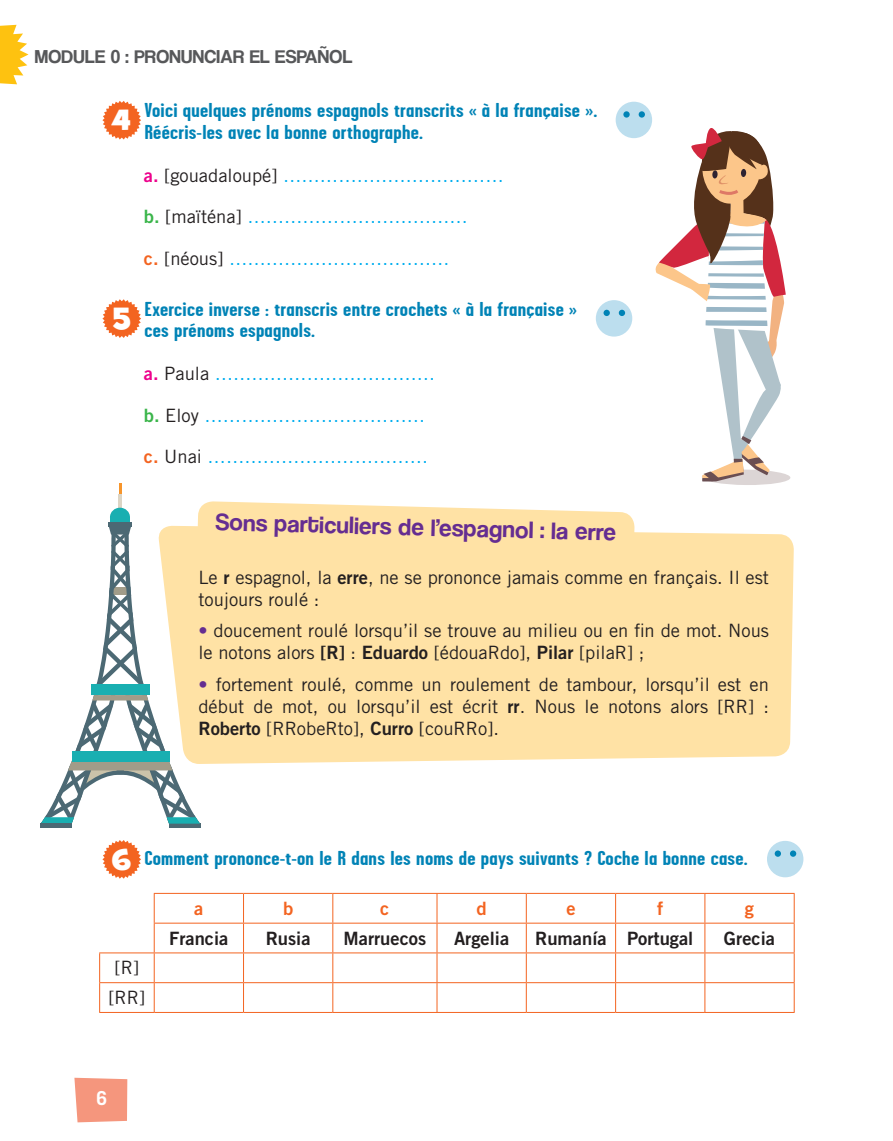
<style>
.page{position:relative;width:893px;height:1141px;background:#fff}
.page>*{position:absolute;margin:0;border:0;box-sizing:border-box;transform-origin:0 0}
.t1{font:24.5px "Coolvetica Rg";color:#652d91}
.t2{font:700 20.12px/21.9px "Garage Gothic";letter-spacing:.01em;color:#0083b6;scale:1.2 1}
.t3{font:19.25px "Coolvetica Rg";letter-spacing:.02em;color:#57585a}
.t4{font:700 19.25px "Trade Gothic LT Std";color:#fff}
.t5{font:18.38px/21.9px "Trade Gothic LT Std";color:#231f20}
.t6{font:18.38px "Trade Gothic LT Std";color:#00aeef}
.t7{font:18.38px "Trade Gothic LT Std Bd 2";color:#231f20}
.t8{font:18.38px "Trade Gothic LT Std Bd 2";color:#f36421}
.s1{font-family:"Grilled Cheese BTN";font-weight:400;font-size:29.75px;color:#fff}
.s2{font-family:"Trade Gothic LT Std Bd 2";color:#ed028c}
.s3{color:#00aeef}
.s4{font-family:"Trade Gothic LT Std Bd 2";color:#3ab54a}
.s5{color:#231f20}
.s6{font-family:"Trade Gothic LT Std Bd 2";color:#f36421}
.s7{font-family:"Trade Gothic LT Std Bd 2"}
.s8{color:#652d91}
</style>
<div class="page">
<svg style="left:74px;top:1078px;width:53px;height:44px;background:#f59b84"></svg>
<svg style="left:0;top:25px;width:29px;height:59px"></svg>
<div style="left:702px;top:469px;width:88px;height:16px;background:#dcd5d5;border-radius:50%"></div>
<svg style="left:655px;top:128px;width:131px;height:354px"></svg>
<svg style="left:102px;top:101px;width:39px;height:39px"></svg>
<div style="left:616px;top:102px;width:36px;height:36px;background:#bcdeee;border-radius:50%"></div>
<svg style="left:623px;top:111px;width:7px;height:7px"></svg>
<div style="left:639px;top:111px;width:6px;height:7px;background:#0083b6;border-radius:50%"></div>
<svg style="left:102px;top:299px;width:39px;height:39px"></svg>
<div style="left:596px;top:300px;width:36px;height:37px;background:#bcdeee;border-radius:50%"></div>
<div style="left:603px;top:310px;width:7px;height:6px;background:#0083b6;border-radius:50%"></div>
<svg style="left:619px;top:310px;width:6px;height:6px"></svg>
<div style="left:635px;top:532px;width:159px;height:227px;background:#ffe2a5"></div>
<svg style="left:102px;top:840px;width:39px;height:39px"></svg>
<div style="left:767px;top:841px;width:36px;height:36px;background:#bcdeee;border-radius:50%"></div>
<div style="left:775px;top:850px;width:6px;height:7px;background:#0083b6;border-radius:50%"></div>
<div style="left:790px;top:850px;width:6px;height:7px;background:#0083b6;border-radius:50%"></div>
<hr style="left:154px;top:893px;width:90px;height:1px;background:#f36421">
<hr style="left:244px;top:893px;width:89px;height:1px;background:#f36421">
<hr style="left:333px;top:893px;width:104px;height:1px;background:#f36421">
<hr style="left:437px;top:893px;width:89px;height:1px;background:#f36421">
<hr style="left:526px;top:893px;width:90px;height:1px;background:#f36421">
<hr style="left:616px;top:893px;width:89px;height:1px;background:#f36421">
<hr style="left:705px;top:893px;width:90px;height:1px;background:#f36421">
<hr style="left:154px;top:923px;width:90px;height:1px;background:#f36421">
<hr style="left:244px;top:923px;width:89px;height:1px;background:#f36421">
<hr style="left:333px;top:923px;width:104px;height:1px;background:#f36421">
<hr style="left:437px;top:923px;width:89px;height:1px;background:#f36421">
<hr style="left:526px;top:923px;width:90px;height:1px;background:#f36421">
<hr style="left:616px;top:923px;width:89px;height:1px;background:#f36421">
<hr style="left:705px;top:923px;width:90px;height:1px;background:#f36421">
<hr style="left:99px;top:952px;width:55px;height:1px;background:#f36421">
<hr style="left:154px;top:952px;width:90px;height:1px;background:#f36421">
<hr style="left:244px;top:952px;width:89px;height:1px;background:#f36421">
<hr style="left:333px;top:952px;width:104px;height:1px;background:#f36421">
<hr style="left:437px;top:952px;width:89px;height:1px;background:#f36421">
<hr style="left:526px;top:952px;width:90px;height:1px;background:#f36421">
<hr style="left:616px;top:952px;width:89px;height:1px;background:#f36421">
<hr style="left:705px;top:952px;width:90px;height:1px;background:#f36421">
<hr style="left:99px;top:982px;width:55px;height:1px;background:#f36421">
<svg style="left:99px;top:953px;width:1px;height:59px"></svg>
<hr style="left:154px;top:982px;width:90px;height:1px;background:#f36421">
<svg style="left:154px;top:894px;width:1px;height:118px"></svg>
<hr style="left:244px;top:982px;width:89px;height:1px;background:#f36421">
<svg style="left:243px;top:894px;width:1px;height:118px"></svg>
<hr style="left:333px;top:982px;width:104px;height:1px;background:#f36421">
<svg style="left:332px;top:894px;width:1px;height:118px"></svg>
<hr style="left:437px;top:982px;width:89px;height:1px;background:#f36421">
<svg style="left:437px;top:894px;width:1px;height:118px"></svg>
<hr style="left:526px;top:982px;width:90px;height:1px;background:#f36421">
<svg style="left:526px;top:894px;width:1px;height:118px"></svg>
<hr style="left:616px;top:982px;width:89px;height:1px;background:#f36421">
<svg style="left:615px;top:894px;width:1px;height:118px"></svg>
<hr style="left:705px;top:982px;width:90px;height:1px;background:#f36421">
<svg style="left:704px;top:894px;width:1px;height:118px"></svg>
<svg style="left:794px;top:894px;width:1px;height:118px"></svg>
<hr style="left:99px;top:1012px;width:55px;height:1px;background:#f36421">
<hr style="left:154px;top:1012px;width:90px;height:1px;background:#f36421">
<hr style="left:244px;top:1012px;width:89px;height:1px;background:#f36421">
<hr style="left:333px;top:1012px;width:104px;height:1px;background:#f36421">
<hr style="left:437px;top:1012px;width:89px;height:1px;background:#f36421">
<hr style="left:526px;top:1012px;width:90px;height:1px;background:#f36421">
<hr style="left:616px;top:1012px;width:89px;height:1px;background:#f36421">
<hr style="left:705px;top:1012px;width:90px;height:1px;background:#f36421">
<hr style="left:169px;top:824px;width:31px;height:4px;background:#4c6974">
<svg style="left:119px;top:483px;width:2px;height:11px"></svg>
<hr style="left:118px;top:494px;width:4px;height:40px;background:#dcd5c5">
<hr style="left:40px;top:824px;width:32px;height:4px;background:#4c6974">
<svg style="left:40px;top:501px;width:595px;height:324px"></svg>
<p class="t3" style="left:35px;top:45px;width:319px">MODULE 0 : PRONUNCIAR EL ESPAÑOL</p>
<p class="t2" style="left:144px;top:99px;width:379px;text-indent:-32px"><span class="s1">4</span> Voici quelques prénoms espagnols transcrits « à la française ».<br>Réécris-les avec la bonne orthographe.</p>
<p class="t5" style="left:144px;top:164px;width:361px"><span class="s2">a.</span> [gouadaloupé] <span class="s3">………………………………</span></p>
<p class="t6" style="left:144px;top:206px;width:326px"><span class="s4">b.</span> <span class="s5">[maïténa]</span> ………………………………</p>
<p class="t6" style="left:144px;top:247px;width:307px"><span class="s6">c.</span> <span class="s5">[néous]</span> ………………………………</p>
<p class="t2" style="left:144px;top:298px;width:362px;text-indent:-32px"><span class="s1">5</span> Exercice inverse : transcris entre crochets « à la française » ces prénoms espagnols.</p>
<p class="t6" style="left:144px;top:363px;width:293px"><span class="s2">a.</span> <span class="s5">Paula</span> ………………………………</p>
<p class="t6" style="left:144px;top:404px;width:283px"><span class="s4">b.</span> <span class="s5">Eloy</span> ………………………………</p>
<p class="t6" style="left:144px;top:446px;width:286px"><span class="s6">c.</span> <span class="s5">Unai</span> ………………………………</p>
<p class="t1" style="left:216px;top:506px;width:402px;rotate:2deg">Sons particuliers de l’espagnol : la erre</p>
<p class="t5" style="left:198px;top:566px;width:572px">Le <span class="s7">r</span> espagnol, la <span class="s7">erre</span>, ne se prononce jamais comme en français. Il est toujours roulé :</p>
<p class="t5" style="left:198px;top:620px;width:572px"><span class="s8">•</span> doucement roulé lorsqu’il se trouve au milieu ou en fin de mot. Nous le notons alors <span class="s7">[R]</span> : <span class="s7">Eduardo</span> [édouaRdo], <span class="s7">Pilar</span> [pilaR] ;</p>
<p class="t5" style="left:198px;top:673px;width:572px;text-align:justify"><span class="s8">•</span> fortement roulé, comme un roulement de tambour, lorsqu’il est en début de mot, ou lorsqu’il est écrit <span class="s7">rr</span>. Nous le notons alors [RR] :<br><span class="s7">Roberto</span> [RRobeRto], <span class="s7">Curro</span> [couRRo].</p>
<p class="t2" style="left:112px;top:847px;width:531px"><span class="s1">6</span> Comment prononce-t-on le R dans les noms de pays suivants ? Coche la bonne case.</p>
<p class="t8" style="left:194px;top:897px;width:11px">a</p>
<p class="t8" style="left:283px;top:897px;width:12px">b</p>
<p class="t8" style="left:380px;top:897px;width:11px">c</p>
<p class="t8" style="left:476px;top:897px;width:12px">d</p>
<p class="t8" style="left:566px;top:897px;width:11px">e</p>
<p class="t8" style="left:657px;top:897px;width:8px">f</p>
<p class="t8" style="left:745px;top:897px;width:11px">g</p>
<p class="t7" style="left:169px;top:927px;width:61px">Francia</p>
<p class="t7" style="left:266px;top:927px;width:46px">Rusia</p>
<p class="t7" style="left:344px;top:927px;width:84px">Marruecos</p>
<p class="t7" style="left:454px;top:927px;width:57px">Argelia</p>
<p class="t7" style="left:535px;top:927px;width:160px">Rumanía Portugal</p>
<p class="t7" style="left:724px;top:927px;width:53px">Grecia</p>
<p class="t5" style="left:109px;top:953px;width:38px;line-height:29.8px;text-align:center">[R] [RR]</p>
<p class="t4" style="left:97px;top:1087px;width:12px">6</p>
</div>
